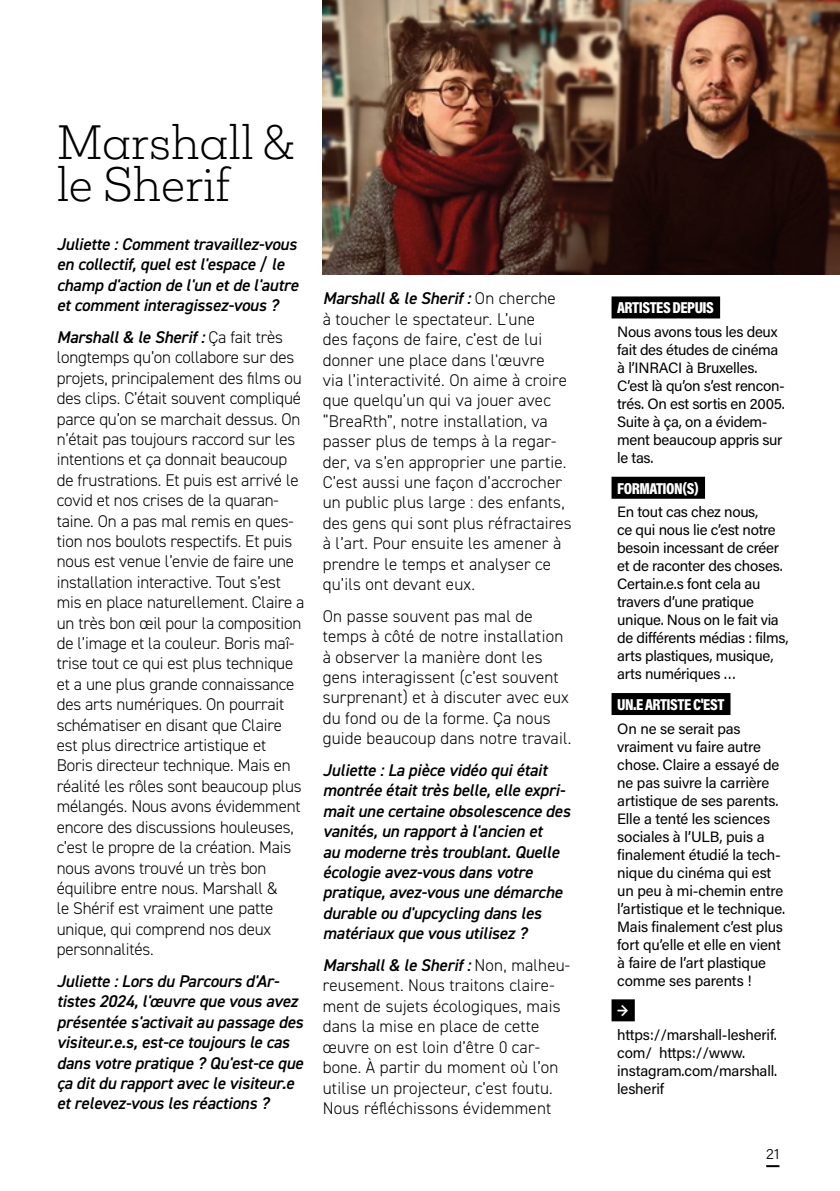
<style>
.page{position:relative;width:840px;height:1191px;background:#fff}
.page>*{position:absolute;margin:0;border:0;box-sizing:border-box;transform-origin:0 0}
.t1{font:300 44px/42px "Mokoko";color:#000}
.t2{font:300 17px/20.4px "DIN2014";letter-spacing:-.01em;color:#000}
.t3{font:300 17px/20.4px "DIN2014";letter-spacing:.01em;color:#000}
.t4{font:italic 600 17px/20.4px "DIN2014";letter-spacing:-.01em;color:#000}
.t5{font:900 16px "Acumin Pro Cond";letter-spacing:-.03em;color:#fff}
.t6{font:15px/18px "Acumin Pro";letter-spacing:-.015em;color:#000}
.t7{font:300 15px "Acumin Pro";color:#000}
.s1{font-weight:600;font-style:italic}
</style>
<div class="page">
<div style="left:611px;top:296px;width:108px;height:22px;background:#000"></div>
<div style="left:611px;top:477px;width:93px;height:22px;background:#000"></div>
<div style="left:611px;top:693px;width:119px;height:22px;background:#000"></div>
<div style="left:611px;top:999px;width:23px;height:22px;background:#000"></div>
<img style="left:322px;top:0;width:517px;height:274px">
<svg style="left:766px;top:1165px;width:13px;height:2px"></svg>
<h1 class="t1" style="left:57px;top:121px;width:240px">Marshall &amp; le Sherif</h1>
<p class="t4" style="left:57px;top:233px;width:243px">Juliette : Comment travaillez-vous en collectif, quel est l'espace / le champ d'action de l'un et de l'autre et comment interagissez-vous ?</p>
<p class="t2" style="left:57px;top:327px;width:249px"><span class="s1">Marshall &amp; le Sherif :</span> Ça fait très longtemps qu’on collabore sur des projets, principalement des films ou des clips. C’était souvent compliqué parce qu’on se marchait dessus. On n’était pas toujours raccord sur les intentions et ça donnait beaucoup de frustrations. Et puis est arrivé le covid et nos crises de la quaran&shy;taine. On a pas mal remis en ques&shy;tion nos boulots respectifs. Et puis nous est venue l’envie de faire une installation interactive. Tout s’est mis en place naturellement. Claire a un très bon œil pour la composition de l’image et la couleur. Boris maî&shy;trise tout ce qui est plus technique et a une plus grande connaissance des arts numériques. On pourrait schématiser en disant que Claire est plus directrice artistique et Boris directeur technique. Mais en réalité les rôles sont beaucoup plus mélangés. Nous avons évidemment encore des discussions houleuses, c’est le propre de la création. Mais nous avons trouvé un très bon équilibre entre nous. Marshall &amp;<br>le Shérif est vraiment une patte unique, qui comprend nos deux personnalités.</p>
<p class="t4" style="left:57px;top:970px;width:248px">Juliette : Lors du Parcours d'Ar&shy;tistes 2024, l'œuvre que vous avez présentée s'activait au passage des visiteur.e.s, est-ce toujours le cas dans votre pratique ? Qu'est-ce que ça dit du rapport avec le visiteur.e et relevez-vous les réactions ?</p>
<p class="t3" style="left:322px;top:288px;width:250px"><span class="s1">Marshall &amp; le Sherif :</span> On cherche<br>à toucher le spectateur. L’une<br>des façons de faire, c’est de lui donner une place dans l'œuvre<br>via l’interactivité. On aime à croire que quelqu’un qui va jouer avec “BreaRth”, notre installation, va passer plus de temps à la regar&shy;der, va s’en approprier une partie.<br>C’est aussi une façon d’accrocher un public plus large : des enfants, des gens qui sont plus réfractaires à l’art. Pour ensuite les amener à prendre le temps et analyser ce qu’ils ont devant eux.</p>
<p class="t3" style="left:322px;top:606px;width:250px">On passe souvent pas mal de temps à côté de notre installation à observer la manière dont les gens interagissent (c’est souvent surprenant) et à discuter avec eux du fond ou de la forme. Ça nous guide beaucoup dans notre travail.</p>
<p class="t4" style="left:322px;top:759px;width:249px">Juliette : La pièce vidéo qui était montrée était très belle, elle expri&shy;mait une certaine obsolescence des vanités, un rapport à l'ancien et<br>au moderne très troublant. Quelle écologie avez-vous dans votre pratique, avez-vous une démarche durable ou d'upcycling dans les matériaux que vous utilisez ?</p>
<p class="t3" style="left:322px;top:955px;width:249px"><span class="s1">Marshall &amp; le Sherif :</span> Non, malheu&shy;reusement. Nous traitons claire&shy;ment de sujets écologiques, mais dans la mise en place de cette œuvre on est loin d’être 0 car&shy;bone. À partir du moment où l’on utilise un projecteur, c’est foutu.<br>Nous réfléchissons évidemment</p>
<p class="t5" style="left:617px;top:297px;width:98px">ARTISTES DEPUIS</p>
<p class="t6" style="left:617px;top:322px;width:169px">Nous avons tous les deux fait des études de cinéma à l’INRACI à Bruxelles.<br>C’est là qu’on s’est rencon&shy;trés. On est sortis en 2005.<br>Suite à ça, on a évidem&shy;ment beaucoup appris sur le tas.</p>
<p class="t5" style="left:617px;top:478px;width:83px">FORMATION(S)</p>
<p class="t6" style="left:617px;top:502px;width:173px">En tout cas chez nous,<br>ce qui nous lie c’est notre besoin incessant de créer et de raconter des choses.<br>Certain.e.s font cela au travers d’une pratique unique. Nous on le fait via de différents médias : films, arts plastiques, musique, arts numériques …</p>
<p class="t5" style="left:617px;top:694px;width:109px">UN.E ARTISTE C'EST</p>
<p class="t6" style="left:617px;top:719px;width:169px">On ne se serait pas vraiment vu faire autre chose. Claire a essayé de ne pas suivre la carrière artistique de ses parents.<br>Elle a tenté les sciences sociales à l’ULB, puis a finalement étudié la tech&shy;nique du cinéma qui est un peu à mi-chemin entre l’artistique et le technique.<br>Mais finalement c’est plus fort qu’elle et elle en vient à faire de l’art plastique comme ses parents !</p>
<p class="t5" style="left:617px;top:1000px;width:13px">→</p>
<p class="t6" style="left:617px;top:1025px;width:161px">https://marshall-lesherif. com/ https://www. instagram.com/marshall. lesherif</p>
<p class="t7" style="left:765px;top:1143px;width:15px">21</p>
</div>
